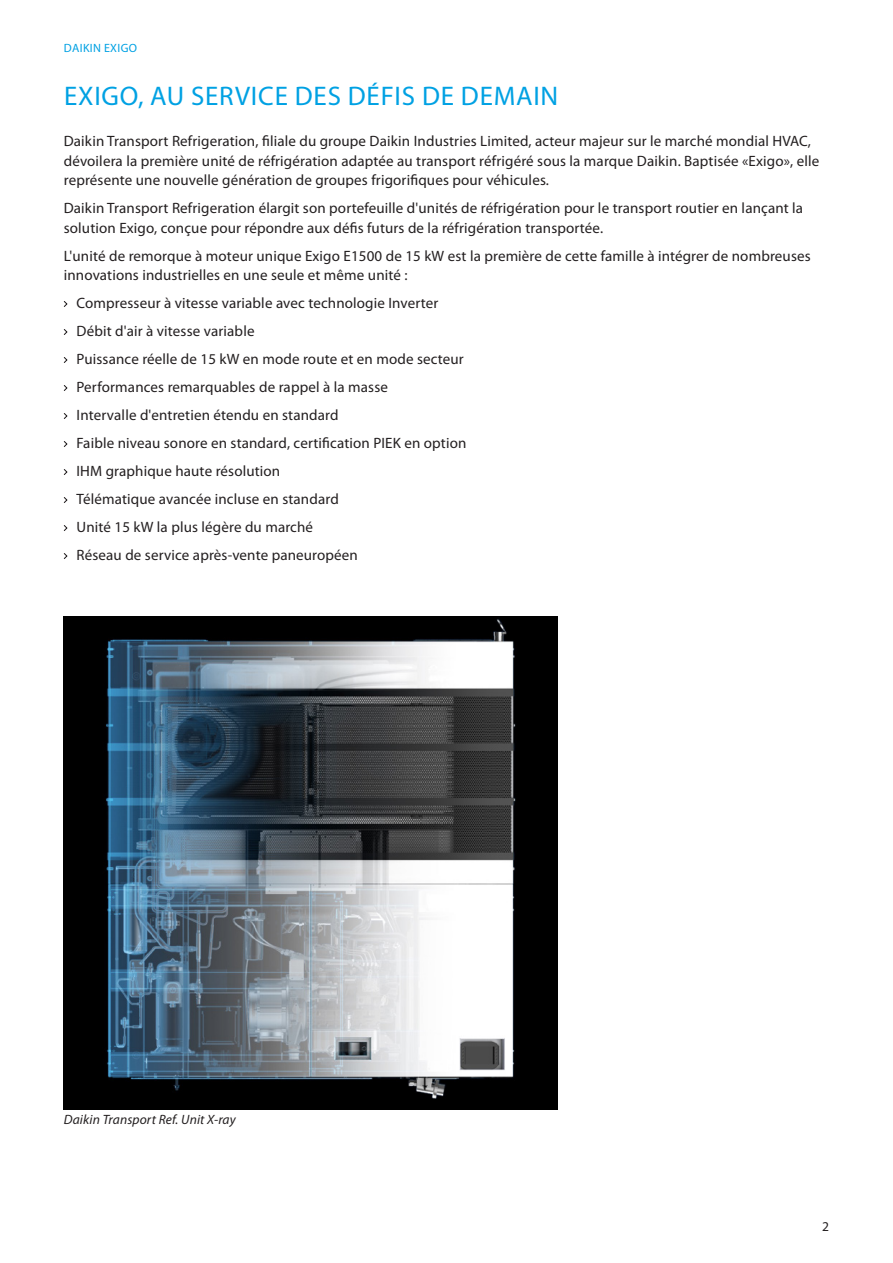
<style>
.page{position:relative;width:893px;height:1263px;background:#fff}
.page>*{position:absolute;margin:0;border:0;box-sizing:border-box;transform-origin:0 0}
.Normal_wrd_1{font:27px "Myriad Pro";letter-spacing:.03em;color:#00a1e3}
.Normal_wrd_1-2{font:15px/19.5px "Myriad Pro";letter-spacing:.01em;color:#231f20}
.t1{font:italic 13.5px "Myriad Pro";letter-spacing:.01em;color:#231f20}
.t2{font:13.5px "Myriad Pro";color:#231f20}
.t3{font:12px "Myriad Pro";letter-spacing:.03em;color:#00a1e3}
</style>
<div class="page">
<svg style="left:63px;top:301px;width:5px;height:6px"></svg>
<svg style="left:63px;top:329px;width:5px;height:6px"></svg>
<svg style="left:63px;top:357px;width:5px;height:6px"></svg>
<svg style="left:63px;top:385px;width:5px;height:6px"></svg>
<svg style="left:63px;top:413px;width:5px;height:6px"></svg>
<svg style="left:63px;top:441px;width:5px;height:6px"></svg>
<svg style="left:63px;top:469px;width:5px;height:6px"></svg>
<svg style="left:63px;top:497px;width:5px;height:6px"></svg>
<svg style="left:63px;top:525px;width:5px;height:6px"></svg>
<svg style="left:63px;top:553px;width:5px;height:6px"></svg>
<img style="left:64px;top:617px;width:493px;height:493px">
<p class="t3" style="left:64px;top:41px;width:75px">DAIKIN EXIGO</p>
<p class="Normal_wrd_1" style="left:64px;top:82px;width:496px">EXIGO, AU SERVICE DES DÉFIS DE DEMAIN</p>
<p class="Normal_wrd_1-2" style="left:64px;top:132px;width:757px">Daikin Transport Refrigeration, filiale du groupe Daikin Industries Limited, acteur majeur sur le marché mondial HVAC, dévoilera la première unité de réfrigération adaptée au transport réfrigéré sous la marque Daikin. Baptisée «Exigo», elle représente une nouvelle génération de groupes frigorifiques pour véhicules.</p>
<p class="Normal_wrd_1-2" style="left:64px;top:199px;width:741px">Daikin Transport Refrigeration élargit son portefeuille d'unités de réfrigération pour le transport routier en lançant la solution Exigo, conçue pour répondre aux défis futurs de la réfrigération transportée.</p>
<p class="Normal_wrd_1-2" style="left:64px;top:246px;width:748px">L'unité de remorque à moteur unique Exigo E1500 de 15 kW est la première de cette famille à intégrer de nombreuses innovations industrielles en une seule et même unité :</p>
<p class="Normal_wrd_1-2" style="left:77px;top:294px;width:363px">Compresseur à vitesse variable avec technologie Inverter</p>
<p class="Normal_wrd_1-2" style="left:77px;top:322px;width:179px">Débit d'air à vitesse variable</p>
<p class="Normal_wrd_1-2" style="left:77px;top:350px;width:389px">Puissance réelle de 15 kW en mode route et en mode secteur</p>
<p class="Normal_wrd_1-2" style="left:77px;top:378px;width:313px">Performances remarquables de rappel à la masse</p>
<p class="Normal_wrd_1-2" style="left:77px;top:406px;width:264px">Intervalle d'entretien étendu en standard</p>
<p class="Normal_wrd_1-2" style="left:77px;top:434px;width:391px">Faible niveau sonore en standard, certification PIEK en option</p>
<p class="Normal_wrd_1-2" style="left:77px;top:462px;width:205px">IHM graphique haute résolution</p>
<p class="Normal_wrd_1-2" style="left:77px;top:490px;width:264px">Télématique avancée incluse en standard</p>
<p class="Normal_wrd_1-2" style="left:77px;top:518px;width:238px">Unité 15 kW la plus légère du marché</p>
<p class="Normal_wrd_1-2" style="left:77px;top:546px;width:283px">Réseau de service après-vente paneuropéen</p>
<p class="t1" style="left:64px;top:1112px;width:173px">Daikin Transport Ref. Unit X-ray</p>
<p class="t2" style="left:822px;top:1219px;width:8px">2</p>
</div>
